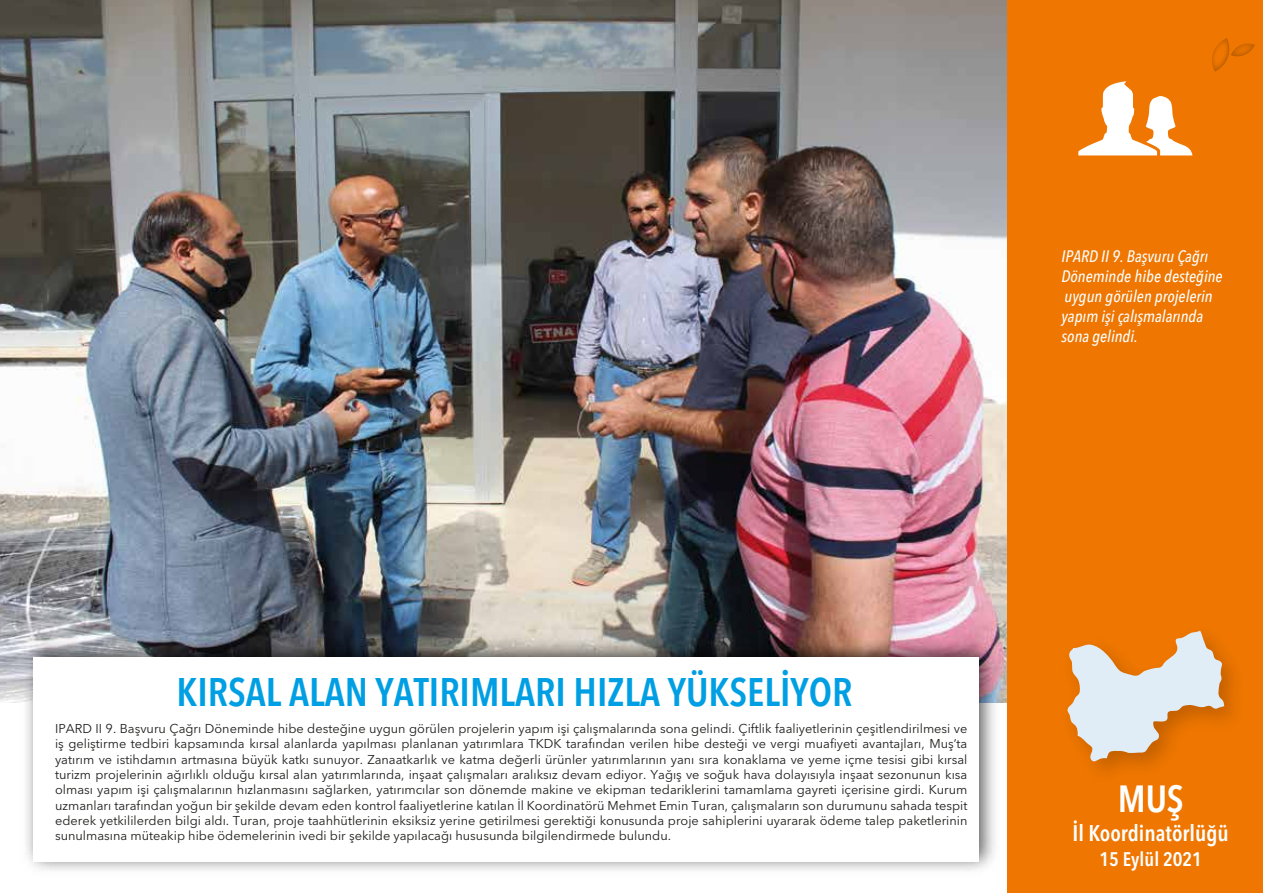
<style>
.page{position:relative;width:1263px;height:893px;background:#fff}
.page>*{position:absolute;margin:0;border:0;box-sizing:border-box;transform-origin:0 0}
.t1{font:600 condensed 39.6px "Avenir Next LT Pro";color:#009fe3}
.t2{font:600 condensed 37.5px "Avenir Next LT Pro";color:#fff}
.t3{font:600 condensed 22.5px "Avenir Next LT Pro";color:#fff}
.t4{font:600 condensed 19.5px "Avenir Next LT Pro";color:#fff}
.t5{font:italic 500 condensed 16.5px/19.8px "Avenir Next LT Pro";color:#fff}
.t6{font:12.75px/15.3px "Avenir Next LT Pro";color:#1d1d1b;text-align:justify}
</style>
<div class="page">
<img style="left:0;top:0;width:1008px;height:702px">
<div style="left:1008px;top:0;width:255px;height:893px;background:#ee7601"></div>
<svg style="left:1212px;top:38px;width:43px;height:34px"></svg>
<svg style="left:1078px;top:81px;width:114px;height:74px"></svg>
<img style="left:15px;top:630px;width:991px;height:241px">
<div style="left:34px;top:657px;width:945px;height:205px;background:#fff"></div>
<img style="left:1094px;top:657px;width:140px;height:115px">
<svg style="left:1067px;top:630px;width:157px;height:132px"></svg>
<p class="t5" style="left:1061px;top:247px;width:163px">IPARD II 9. Başvuru Çağrı<br>Döneminde hibe desteğine uygun görülen projelerin yapım işi çalışmalarında sona gelindi.</p>
<h1 class="t1" style="left:176px;top:668px;width:677px">KIRSAL ALAN YATIRIMLARI HIZLA YÜKSELİYOR</h1>
<p class="t6" style="left:55px;top:721px;width:914px">IPARD II 9. Başvuru Çağrı Döneminde hibe desteğine uygun görülen projelerin yapım işi çalışmalarında sona gelindi. Çiftlik faaliyetlerinin çeşitlendirilmesi ve iş geliştirme tedbiri kapsamında kırsal alanlarda yapılması planlanan yatırımlara TKDK tarafından verilen hibe desteği ve vergi muafiyeti avantajları, Muş’ta yatırım ve istihdamın artmasına büyük katkı sunuyor. Zanaatkarlık ve katma değerli ürünler yatırımlarının yanı sıra konaklama ve yeme içme tesisi gibi kırsal turizm projelerinin ağırlıklı olduğu kırsal alan yatırımlarında, inşaat çalışmaları aralıksız devam ediyor. Yağış ve soğuk hava dolayısıyla inşaat sezonunun kısa olması yapım işi çalışmalarının hızlanmasını sağlarken, yatırımcılar son dönemde makine ve ekipman tedariklerini tamamlama gayreti içerisine girdi. Kurum uzmanları tarafından yoğun bir şekilde devam eden kontrol faaliyetlerine katılan İl Koordinatörü Mehmet Emin Turan, çalışmaların son durumunu sahada tespit ederek yetkililerden bilgi aldı. Turan, proje taahhütlerinin eksiksiz yerine getirilmesi gerektiği konusunda proje sahiplerini uyararak ödeme talep paketlerinin sunulmasına müteakip hibe ödemelerinin ivedi bir şekilde yapılacağı hususunda bilgilendirmede bulundu.</p>
<h2 class="t2" style="left:1118px;top:776px;width:68px">MUŞ</h2>
<h3 class="t3" style="left:1072px;top:819px;width:158px">İl Koordinatörlüğü</h3>
<h3 class="t4" style="left:1099px;top:848px;width:104px">15 Eylül 2021</h3>
</div>
